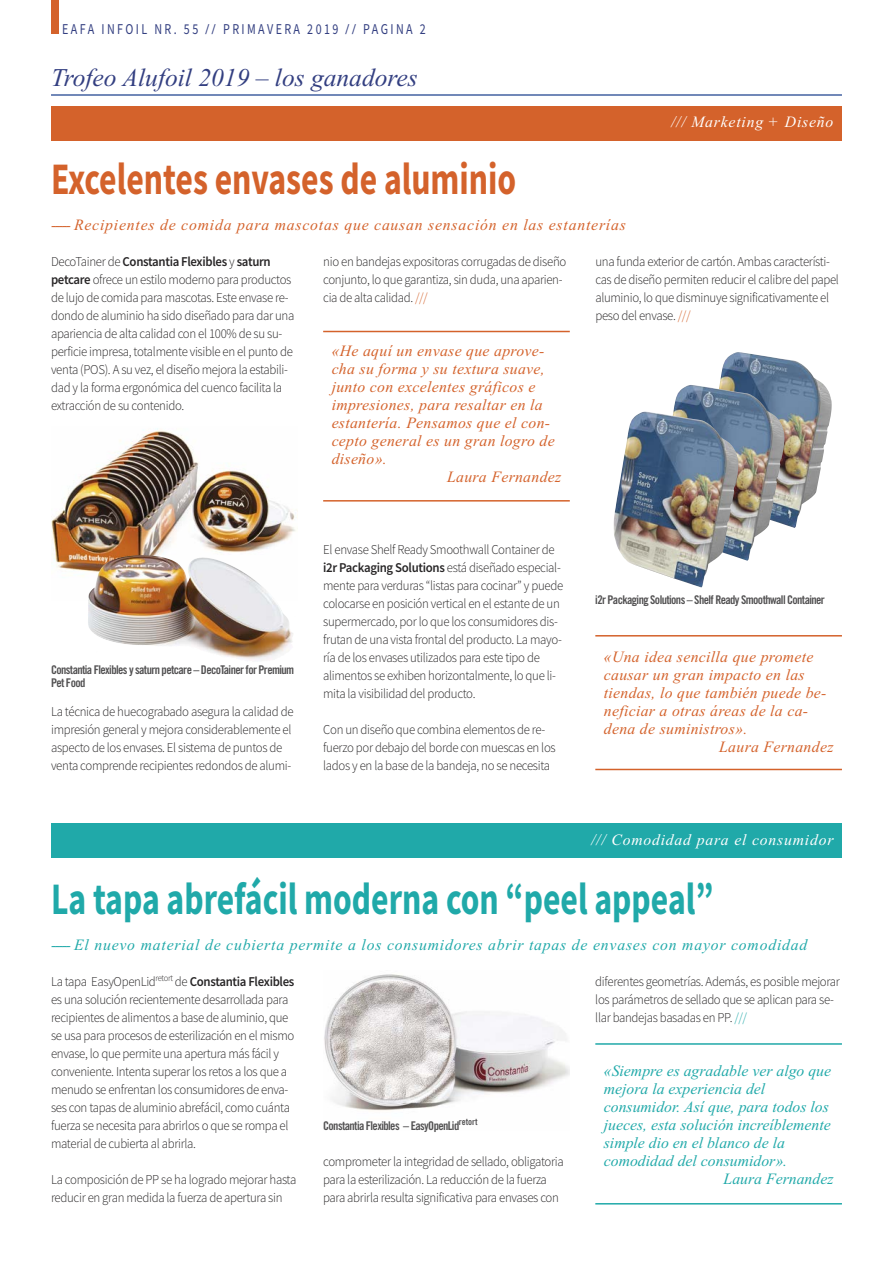
<style>
.page{position:relative;width:893px;height:1263px;background:#fff}
.page>*{position:absolute;margin:0;border:0;box-sizing:border-box;transform-origin:0 0}
.t1{font:700 45px "Source Sans Pro";color:#20a9a9;scale:.75 1}
.t2{font:700 45px "Source Sans Pro";color:#d4622b;scale:.75 1}
.t3{font:italic 25.5px "Times New Roman";color:#333f81}
.t4{font:italic 15.75px "Times New Roman";letter-spacing:.02em;color:#d4622b}
.t5{font:italic 15.75px "Times New Roman";color:#20a9a9}
.t6{font:italic 15.75px "Times New Roman";letter-spacing:.05em;color:#20a9a9}
.t7{font:italic 15.75px "Times New Roman";letter-spacing:.05em;color:#d4622b}
.t8{font:italic 15.75px "Times New Roman";letter-spacing:.05em;color:#fff}
.t9{font:15px "Source Sans Pro";letter-spacing:.2em;color:#333f81;scale:.8 1}
.t10{font:300 13.5px/18px "Source Sans Pro";letter-spacing:-.025em;color:#272526;scale:.95 1}
.t11{font:12px/13.5px "Trade Gothic Bold Cond Twenty";letter-spacing:-.05em;color:#525152}
.s1{font-family:"Trade Gothic Cond Eighteen";font-size:13.5px}
.s2{font-weight:600}
.s3{color:#d4622b}
.s4{color:#20a9a9}
</style>
<div class="page">
<div style="left:51px;top:0;width:7px;height:34px;background:#d4622b"></div>
<hr style="left:51px;top:94px;width:791px;height:2px;background:#4362a2">
<div style="left:51px;top:106px;width:791px;height:34px;background:#d4622b"></div>
<div style="left:51px;top:824px;width:791px;height:34px;background:#20a9a9"></div>
<img style="left:88px;top:601px;width:205px;height:60px">
<img style="left:51px;top:428px;width:245px;height:173px">
<img style="left:88px;top:555px;width:102px;height:59px">
<img style="left:719px;top:352px;width:113px;height:176px">
<img style="left:673px;top:385px;width:111px;height:176px">
<img style="left:614px;top:412px;width:124px;height:175px">
<img style="left:324px;top:974px;width:246px;height:137px">
<hr style="left:323px;top:331px;width:247px;height:1px;background:#d4622b">
<hr style="left:323px;top:500px;width:247px;height:2px;background:#d4622b">
<hr style="left:595px;top:635px;width:247px;height:1px;background:#d4622b">
<hr style="left:595px;top:769px;width:247px;height:1px;background:#d4622b">
<hr style="left:595px;top:1043px;width:247px;height:2px;background:#20a9a9">
<hr style="left:595px;top:1203px;width:247px;height:1px;background:#20a9a9">
<p class="t9" style="left:62px;top:24px;width:456px">EAFA INFOIL NR. 55 <span class="s1">//</span> PRIMAVERA 2019 <span class="s1">//</span> PAGINA 2</p>
<h2 class="t3" style="left:51px;top:62px;width:368px">Trofeo Alufoil 2019 – los ganadores</h2>
<h1 class="t2" style="left:51px;top:162px;width:622px">Excelentes envases de aluminio</h1>
<p class="t7" style="left:51px;top:215px;width:576px">----- Recipientes de comida para mascotas que causan sensación en las estanterías</p>
<p class="t8" style="left:671px;top:113px;width:164px">/// Marketing + Diseño</p>
<p class="t10" style="left:51px;top:254px;width:258px">DecoTainer de <span class="s2">Constantia Flexibles</span> y <span class="s2">saturn petcare</span> ofrece un estilo moderno para productos de lujo de comida para mascotas. Este envase re&shy;dondo de aluminio ha sido diseñado para dar una apariencia de alta calidad con el 100% de su su&shy;perficie impresa, totalmente visible en el punto de venta (POS). A su vez, el diseño mejora la estabili&shy;dad y la forma ergonómica del cuenco facilita la extracción de su contenido.</p>
<p class="t11" style="left:51px;top:663px;width:245px">Constantia Flexibles y saturn petcare – DecoTainer for Premium<br>Pet Food</p>
<p class="t10" style="left:51px;top:704px;width:257px">La técnica de huecograbado asegura la calidad de impresión general y mejora considerablemente el aspecto de los envases. El sistema de puntos de venta comprende recipientes redondos de alumi-</p>
<p class="t10" style="left:323px;top:254px;width:257px">nio en bandejas expositoras corrugadas de diseño conjunto, lo que garantiza, sin duda, una aparien&shy;cia de alta calidad. <span class="s3">///</span></p>
<p class="t4" style="left:332px;top:341px;width:214px">«He aquí un envase que aprove-</p>
<p class="t4" style="left:332px;top:359px;width:215px">cha su forma y su textura suave,</p>
<p class="t4" style="left:332px;top:377px;width:205px">junto con excelentes gráficos e</p>
<p class="t4" style="left:332px;top:395px;width:213px">impresiones, para resaltar en la</p>
<p class="t4" style="left:332px;top:413px;width:220px">estantería. Pensamos que el con-</p>
<p class="t4" style="left:332px;top:431px;width:224px">cepto general es un gran logro de</p>
<p class="t4" style="left:332px;top:449px;width:57px">diseño».</p>
<p class="t4" style="left:447px;top:467px;width:116px">Laura Fernandez</p>
<p class="t10" style="left:323px;top:542px;width:254px">El envase Shelf Ready Smoothwall Container de <span class="s2">i2r Packaging Solutions</span> está diseñado especial&shy;mente para verduras “listas para cocinar” y puede colocarse en posición vertical en el estante de un supermercado, por lo que los consumidores dis&shy;frutan de una vista frontal del producto. La mayo&shy;ría de los envases utilizados para este tipo de alimentos se exhiben horizontalmente, lo que li&shy;mita la visibilidad del producto.</p>
<p class="t10" style="left:323px;top:722px;width:246px">Con un diseño que combina elementos de re&shy;fuerzo por debajo del borde con muescas en los lados y en la base de la bandeja, no se necesita</p>
<p class="t10" style="left:595px;top:253px;width:258px">una funda exterior de cartón. Ambas característi&shy;cas de diseño permiten reducir el calibre del papel aluminio, lo que disminuye significativamente el peso del envase. <span class="s3">///</span></p>
<p class="t11" style="left:595px;top:593px;width:231px">i2r Packaging Solutions – Shelf Ready Smoothwall Container</p>
<p class="t4" style="left:604px;top:647px;width:211px">«Una idea sencilla que promete</p>
<p class="t4" style="left:604px;top:665px;width:202px">causar un gran impacto en las</p>
<p class="t4" style="left:604px;top:683px;width:224px">tiendas, lo que también puede be-</p>
<p class="t4" style="left:604px;top:701px;width:206px">neficiar a otras áreas de la ca-</p>
<p class="t4" style="left:604px;top:719px;width:145px">dena de suministros».</p>
<p class="t4" style="left:719px;top:737px;width:116px">Laura Fernandez</p>
<p class="t8" style="left:591px;top:830px;width:244px">/// Comodidad para el consumidor</p>
<h1 class="t1" style="left:51px;top:882px;width:885px">La tapa abrefácil moderna con “peel appeal”</h1>
<p class="t6" style="left:51px;top:935px;width:758px">----- El nuevo material de cubierta permite a los consumidores abrir tapas de envases con mayor comodidad</p>
<p class="t10" style="left:51px;top:974px;width:258px">La tapa EasyOpenLid<sup>retort</sup> de <span class="s2">Constantia Flexibles </span>es una solución recientemente desarrollada para recipientes de alimentos a base de aluminio, que se usa para procesos de esterilización en el mismo envase, lo que permite una apertura más fácil y conveniente. Intenta superar los retos a los que a menudo se enfrentan los consumidores de enva&shy;ses con tapas de aluminio abrefácil, como cuánta fuerza se necesita para abrirlos o que se rompa el material de cubierta al abrirla.</p>
<p class="t10" style="left:51px;top:1172px;width:260px">La composición de PP se ha logrado mejorar hasta reducir en gran medida la fuerza de apertura sin</p>
<p class="t11" style="left:323px;top:1119px;width:156px">Constantia Flexibles – EasyOpenLid<sup>retort</sup></p>
<p class="t10" style="left:323px;top:1154px;width:255px">comprometer la integridad de sellado, obligatoria para la esterilización. La reducción de la fuerza para abrirla resulta significativa para envases con</p>
<p class="t10" style="left:595px;top:974px;width:259px">diferentes geometrías. Además, es posible mejorar los parámetros de sellado que se aplican para se&shy;llar bandejas basadas en PP. <span class="s4">///</span></p>
<p class="t5" style="left:604px;top:1061px;width:229px">«Siempre es agradable ver algo que</p>
<p class="t5" style="left:604px;top:1079px;width:163px">mejora la experiencia del</p>
<p class="t5" style="left:604px;top:1097px;width:227px">consumidor. Así que, para todos los</p>
<p class="t5" style="left:604px;top:1115px;width:228px">jueces, esta solución increíblemente</p>
<p class="t5" style="left:604px;top:1133px;width:183px">simple dio en el blanco de la</p>
<p class="t5" style="left:604px;top:1151px;width:185px">comodidad del consumidor».</p>
<p class="t5" style="left:724px;top:1169px;width:111px">Laura Fernandez</p>
</div>
